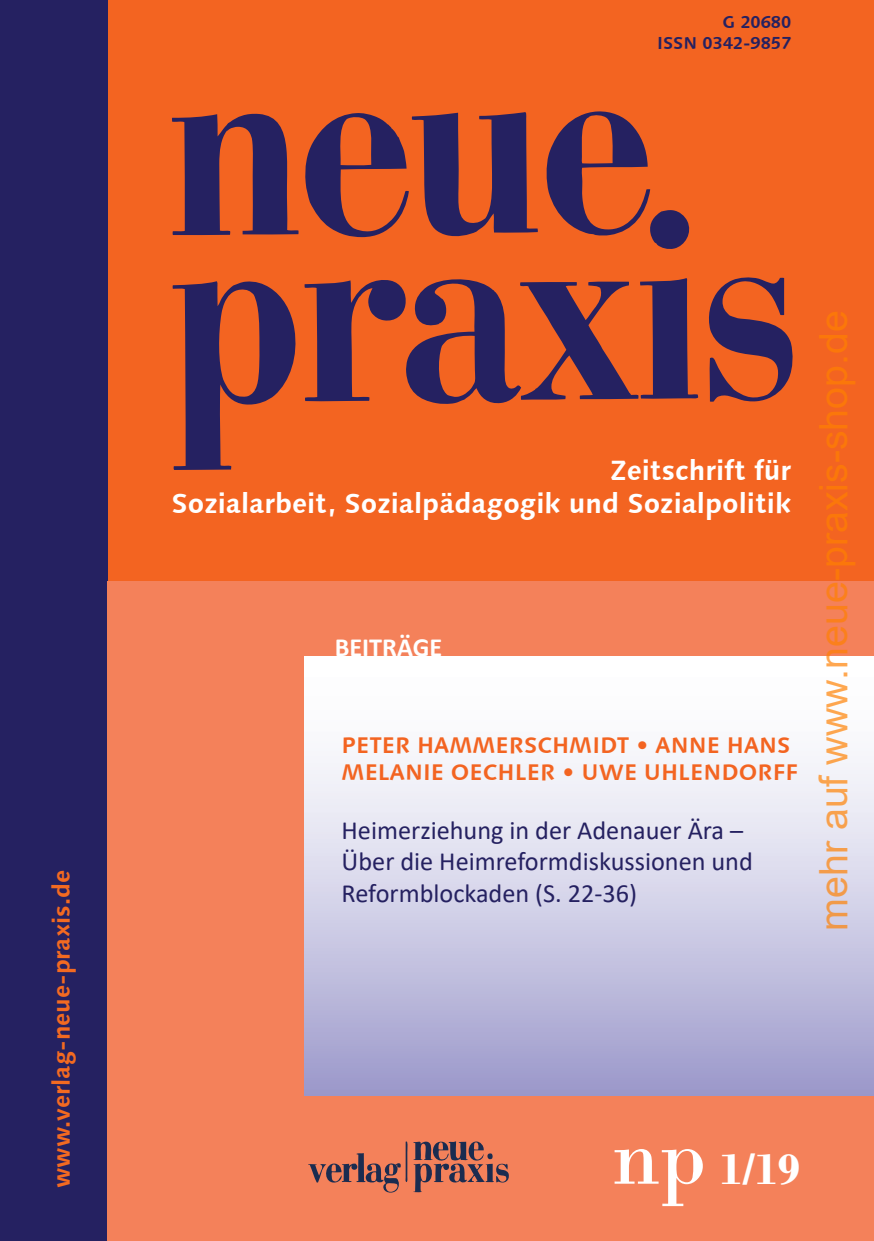
<style>
.page{position:relative;width:874px;height:1241px;background:#fff}
.page>*{position:absolute;margin:0;border:0;box-sizing:border-box;transform-origin:0 0}
.t1{font:700 45.5px "Bodoni";color:#fff}
.t2{font:39.2px "Arial";color:rgb(255 128 0/.69)}
.t3{font:700 28px/33.6px "Linotype Syntax";color:#fff;text-align:right}
.t4{font:26.25px/31.5px "Calibri";color:#252161}
.t5{font:700 26.25px "Calibri";color:#fff}
.t6{font:700 24.5px "Linotype Syntax";color:#f36a21}
.t7{font:700 22.75px/27.3px "Linotype Syntax";color:#f36421}
.t8{font:700 17.5px/21px "Linotype Syntax";color:#252161;text-align:right}
.s1{font-weight:400;font-size:87.5px}
</style>
<div class="page">
<div style="left:107px;top:0;width:766px;height:581px;background:#f36421"></div>
<div style="left:0;top:0;width:107px;height:1240px;background:#252161"></div>
<div style="left:107px;top:581px;width:766px;height:659px;background:#f4815a"></div>
<div style="left:304px;top:656px;width:569px;height:438px;background:linear-gradient(to bottom,#fff,#a3a0cf)"></div>
<svg style="left:308px;top:1141px;width:201px;height:52px"></svg>
<svg style="left:305px;top:112px;width:232px;height:126px"></svg>
<svg style="left:172px;top:113px;width:126px;height:122px"></svg>
<svg style="left:546px;top:111px;width:144px;height:138px"></svg>
<svg style="left:709px;top:277px;width:84px;height:125px"></svg>
<svg style="left:172px;top:281px;width:124px;height:189px"></svg>
<svg style="left:304px;top:278px;width:394px;height:126px"></svg>
<p class="t8" style="left:656px;top:12px;width:135px">G 20680<br>ISSN 0342-9857</p>
<p class="t6" style="left:46px;top:1187px;width:320px;rotate:-90deg">www.verlag-neue-praxis.de</p>
<p class="t3" style="left:171px;top:453px;width:621px">Zeitschrift für<br>Sozialarbeit, Sozialpädagogik und Sozialpolitik</p>
<p class="t5" style="left:334px;top:628px;width:109px">BEITRÄGE</p>
<p class="t7" style="left:341px;top:730px;width:458px">PETER HAMMERSCHMIDT • ANNE HANS<br>MELANIE OECHLER • UWE UHLENDORFF</p>
<p class="t4" style="left:341px;top:813px;width:412px">Heimerziehung in der Adenauer Ära –<br>Über die Heimreformdiskussionen und<br>Reformblockaden (S. 22-36)</p>
<h2 class="t2" style="left:806px;top:930px;width:621px;rotate:-90deg">mehr auf www.neue-praxis-shop.de</h2>
<h1 class="t1" style="left:611px;top:1141px;width:189px"><span class="s1">np</span> 1/19</h1>
</div>
